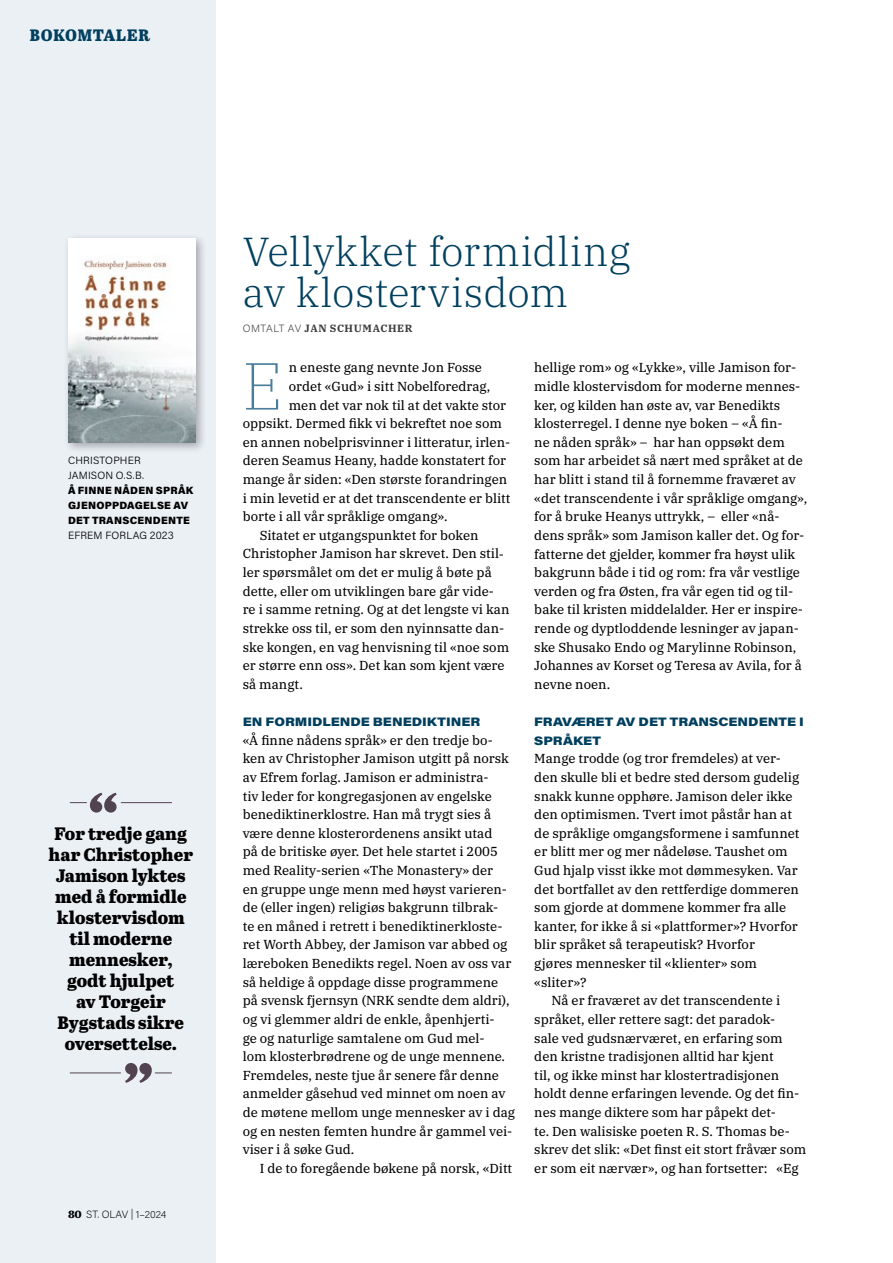
<style>
.page{position:relative;width:893px;height:1263px;background:#fff}
.page>*{position:absolute;margin:0;border:0;box-sizing:border-box;transform-origin:0 0}
.t1{font:200 66.45px "IBM Plex Serif";color:#497d9b}
.t2{font:300 40.5px/40.5px "IBM Plex Serif";letter-spacing:.005em;color:#003f5e}
.t3{font:800 18px/21px "Abril Text";color:#000;text-align:center}
.t4{font:16.5px "Abril Titling Eb";letter-spacing:.05em;color:#003f5e}
.t5{font:13.05px/18.6px "IBM Plex Serif Text";color:#000}
.t6{font:900 12px/18.6px "Acumin Pro Wide";color:#003f5e}
.t7{font:900 10.5px/15px "Acumin Pro";letter-spacing:.025em;color:#000}
.t8{font:300 10.5px/15px "Acumin Pro";letter-spacing:.02em;color:#000}
.t9{font:700 10.5px "IBM Plex Serif";letter-spacing:.06em;color:#3a3a39}
.t10{font:200 10.5px "Acumin Pro";color:#000}
.s1{font-family:"Abril Text";font-weight:700;font-size:13.5px}
.s2{font-family:"Acumin Pro";font-weight:200;color:#343433}
</style>
<div class="page">
<div style="left:0;top:0;width:215px;height:1263px;background:#ebf0f5"></div>
<div style="left:63px;top:233px;width:144px;height:221px;background:#000;opacity:.3"></div>
<img style="left:68px;top:238px;width:128px;height:205px">
<svg style="left:70px;top:793px;width:47px;height:19px"></svg>
<hr style="left:121px;top:802px;width:51px;height:1px;background:#524350">
<svg style="left:125px;top:1063px;width:47px;height:20px"></svg>
<hr style="left:70px;top:1073px;width:51px;height:1px;background:#524350">
<p class="t4" style="left:30px;top:23px;width:122px">BOKOMTALER</p>
<p class="t8" style="left:68px;top:453px;width:78px">CHRISTOPHER<br>JAMISON O.S.B.</p>
<p class="t7" style="left:68px;top:482px;width:127px">Å FINNE NÅDEN SPRÅK<br>GJENOPPDAGELSE AV<br>DET TRANSCENDENTE</p>
<p class="t8" style="left:68px;top:528px;width:107px">EFREM FORLAG 2023</p>
<h3 class="t3" style="left:49px;top:823px;width:146px">For tredje gang har Christopher<br>Jamison lyktes med å formidle klostervisdom til moderne mennesker, godt hjulpet<br>av Torgeir<br>Bygstads sikre oversettelse.</h3>
<p class="t10" style="left:68px;top:1207px;width:100px"><span class="s1">80</span> ST. OLAV | 1–2024</p>
<h2 class="t2" style="left:243px;top:228px;width:389px">Vellykket formidling av klostervisdom</h2>
<p class="t9" style="left:243px;top:320px;width:171px"><span class="s2">OMTALT AV</span> JAN SCHUMACHER</p>
<h1 class="t1" style="left:243px;top:337px;width:41px">E</h1>
<p class="t5" style="left:289px;top:357px;width:195px">n eneste gang nevnte Jon Fosse</p>
<p class="t5" style="left:289px;top:376px;width:203px">ordet «Gud» i sitt Nobelforedrag,</p>
<p class="t5" style="left:289px;top:395px;width:219px">men det var nok til at det vakte stor</p>
<p class="t5" style="left:243px;top:413px;width:261px">oppsikt. Dermed fikk vi bekreftet noe som</p>
<p class="t5" style="left:243px;top:432px;width:269px">en annen nobelprisvinner i litteratur, irlen-</p>
<p class="t5" style="left:243px;top:450px;width:265px">deren Seamus Heany, hadde konstatert for</p>
<p class="t5" style="left:243px;top:469px;width:266px">mange år siden: «Den største forandringen</p>
<p class="t5" style="left:243px;top:488px;width:269px">i min levetid er at det transcendente er blitt</p>
<p class="t5" style="left:243px;top:506px;width:206px">borte i all vår språklige omgang».</p>
<p class="t5" style="left:260px;top:525px;width:220px">Sitatet er utgangspunktet for boken</p>
<p class="t5" style="left:243px;top:543px;width:263px">Christopher Jamison har skrevet. Den stil-</p>
<p class="t5" style="left:243px;top:562px;width:251px">ler spørsmålet om det er mulig å bøte på</p>
<p class="t5" style="left:243px;top:581px;width:253px">dette, eller om utviklingen bare går vide-</p>
<p class="t5" style="left:243px;top:599px;width:268px">re i samme retning. Og at det lengste vi kan</p>
<p class="t5" style="left:243px;top:618px;width:263px">strekke oss til, er som den nyinnsatte dan-</p>
<p class="t5" style="left:243px;top:637px;width:268px">ske kongen, en vag henvisning til «noe som</p>
<p class="t5" style="left:243px;top:655px;width:263px">er større enn oss». Det kan som kjent være</p>
<p class="t5" style="left:243px;top:674px;width:62px">så mangt.</p>
<p class="t6" style="left:243px;top:712px;width:239px">EN FORMIDLENDE BENEDIKTINER</p>
<p class="t5" style="left:243px;top:730px;width:274px">«Å finne nådens språk» er den tredje bo&shy;ken av Christopher Jamison utgitt på norsk av Efrem forlag. Jamison er administra-<br>tiv leder for kongregasjonen av engelske benediktinerklostre. Han må trygt sies å være denne klosterordenens ansikt utad<br>på de britiske øyer. Det hele startet i 2005 med Reality-serien «The Monastery» der<br>en gruppe unge menn med høyst varieren&shy;de (eller ingen) religiøs bakgrunn tilbrak-<br>te en måned i retrett i benediktinerkloste&shy;ret Worth Abbey, der Jamison var abbed og læreboken Benedikts regel. Noen av oss var så heldige å oppdage disse programmene på svensk fjernsyn (NRK sendte dem aldri), og vi glemmer aldri de enkle, åpenhjerti-<br>ge og naturlige samtalene om Gud mel-<br>lom klosterbrødrene og de unge mennene.<br>Fremdeles, neste tjue år senere får denne anmelder gåsehud ved minnet om noen av de møtene mellom unge mennesker av i dag og en nesten femten hundre år gammel vei&shy;viser i å søke Gud.</p>
<p class="t5" style="left:260px;top:1158px;width:254px">I de to foregående bøkene på norsk, «Ditt</p>
<p class="t5" style="left:534px;top:357px;width:274px">hellige rom» og «Lykke», ville Jamison for&shy;midle klostervisdom for moderne mennes&shy;ker, og kilden han øste av, var Benedikts klosterregel. I denne nye boken – «Å fin-<br>ne nåden språk» – har han oppsøkt dem som har arbeidet så nært med språket at de har blitt i stand til å fornemme fraværet av «det transcendente i vår språklige omgang», for å bruke Heanys uttrykk, – eller «nå&shy;dens språk» som Jamison kaller det. Og for&shy;fatterne det gjelder, kommer fra høyst ulik bakgrunn både i tid og rom: fra vår vestlige verden og fra Østen, fra vår egen tid og til&shy;bake til kristen middelalder. Her er inspire&shy;rende og dyptloddende lesninger av japan&shy;ske Shusako Endo og Marylinne Robinson, Johannes av Korset og Teresa av Avila, for å nevne noen.</p>
<p class="t6" style="left:534px;top:712px;width:271px">FRAVÆRET AV DET TRANSCENDENTE I<br>SPRÅKET</p>
<p class="t5" style="left:534px;top:748px;width:267px">Mange trodde (og tror fremdeles) at ver&shy;den skulle bli et bedre sted dersom gudelig snakk kunne opphøre. Jamison deler ikke den optimismen. Tvert imot påstår han at de språklige omgangsformene i samfunnet er blitt mer og mer nådeløse. Taushet om Gud hjalp visst ikke mot dømmesyken. Var det bortfallet av den rettferdige dommeren som gjorde at dommene kommer fra alle kanter, for ikke å si «plattformer»? Hvorfor blir språket så terapeutisk? Hvorfor<br>gjøres mennesker til «klienter» som «sliter»?</p>
<p class="t5" style="left:534px;top:990px;width:273px;text-indent:17px">Nå er fraværet av det transcendente i språket, eller rettere sagt: det paradok-<br>sale ved gudsnærværet, en erfaring som den kristne tradisjonen alltid har kjent<br>til, og ikke minst har klostertradisjonen holdt denne erfaringen levende. Og det fin&shy;nes mange diktere som har påpekt det-<br>te. Den walisiske poeten R. S. Thomas be&shy;skrev det slik: «Det finst eit stort fråvær som er som eit nærvær», og han fortsetter: «Eg</p>
</div>
